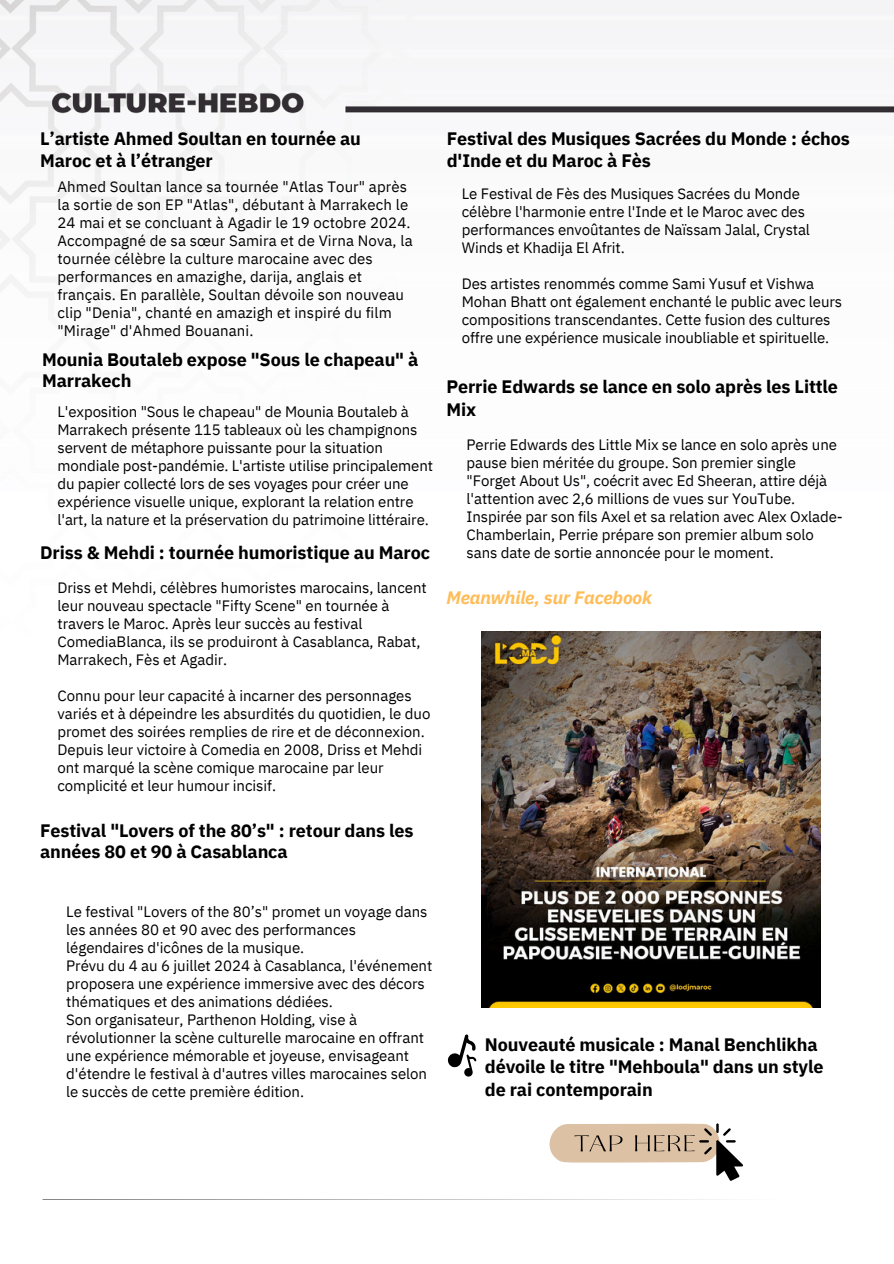
<style>
.page{position:relative;width:894px;height:1264px;background:#fff}
.page>*{position:absolute;margin:0;border:0;box-sizing:border-box;transform-origin:0 0}
.t1{font:700 18px/21.9px "IBM Plex Sans";letter-spacing:-.005em;color:#000}
.t2{font:italic 700 18px "IBM Plex Sans";letter-spacing:-.005em;color:#ffbd59}
.t3{font:15px/18px "IBM Plex Sans";letter-spacing:-.005em;color:#000}
</style>
<div class="page">
<img style="left:0;top:0;width:893px;height:1200px">
<svg style="left:43px;top:1199px;width:807px;height:1px"></svg>
<img style="left:481px;top:631px;width:338px;height:376px">
<svg style="left:447px;top:1034px;width:29px;height:43px"></svg>
<svg style="left:542px;top:1123px;width:201px;height:57px"></svg>
<p class="t1" style="left:40px;top:128px;width:322px">L’artiste Ahmed Soultan en tournée au<br>Maroc et à l’étranger</p>
<h1 class="t3" style="left:57px;top:177px;width:356px">Ahmed Soultan lance sa tournée "Atlas Tour" après la sortie de son EP "Atlas", débutant à Marrakech le 24 mai et se concluant à Agadir le 19 octobre 2024.<br>Accompagné de sa sœur Samira et de Virna Nova, la tournée célèbre la culture marocaine avec des performances en amazighe, darija, anglais et français. En parallèle, Soultan dévoile son nouveau clip "Denia", chanté en amazigh et inspiré du film "Mirage" d'Ahmed Bouanani.</h1>
<p class="t1" style="left:42px;top:348px;width:377px">Mounia Boutaleb expose "Sous le chapeau" à<br>Marrakech</p>
<h1 class="t3" style="left:57px;top:403px;width:377px">L'exposition "Sous le chapeau" de Mounia Boutaleb à Marrakech présente 115 tableaux où les champignons servent de métaphore puissante pour la situation mondiale post-pandémie. L'artiste utilise principalement du papier collecté lors de ses voyages pour créer une expérience visuelle unique, explorant la relation entre l'art, la nature et la préservation du patrimoine littéraire.</h1>
<p class="t1" style="left:40px;top:541px;width:391px">Driss &amp; Mehdi : tournée humoristique au Maroc</p>
<p class="t3" style="left:57px;top:578px;width:370px">Driss et Mehdi, célèbres humoristes marocains, lancent leur nouveau spectacle "Fifty Scene" en tournée à travers le Maroc. Après leur succès au festival ComediaBlanca, ils se produiront à Casablanca, Rabat, Marrakech, Fès et Agadir.</p>
<p class="t3" style="left:57px;top:686px;width:374px">Connu pour leur capacité à incarner des personnages variés et à dépeindre les absurdités du quotidien, le duo promet des soirées remplies de rire et de déconnexion.<br>Depuis leur victoire à Comedia en 2008, Driss et Mehdi ont marqué la scène comique marocaine par leur complicité et leur humour incisif.</p>
<h1 class="t1" style="left:40px;top:818px;width:375px">Festival "Lovers of the 80’s" : retour dans les années 80 et 90 à Casablanca</h1>
<p class="t1" style="left:446px;top:128px;width:404px">Festival des Musiques Sacrées du Monde : échos d'Inde et du Maroc à Fès</p>
<h1 class="t3" style="left:461px;top:184px;width:349px">Le Festival de Fès des Musiques Sacrées du Monde célèbre l'harmonie entre l'Inde et le Maroc avec des performances envoûtantes de Naïssam Jalal, Crystal Winds et Khadija El Afrit.</h1>
<p class="t3" style="left:461px;top:274px;width:382px">Des artistes renommés comme Sami Yusuf et Vishwa Mohan Bhatt ont également enchanté le public avec leurs compositions transcendantes. Cette fusion des cultures offre une expérience musicale inoubliable et spirituelle.</p>
<p class="t1" style="left:446px;top:375px;width:393px;line-height:22.5px">Perrie Edwards se lance en solo après les Little<br>Mix</p>
<h1 class="t3" style="left:466px;top:435px;width:372px">Perrie Edwards des Little Mix se lance en solo après une pause bien méritée du groupe. Son premier single "Forget About Us", coécrit avec Ed Sheeran, attire déjà l'attention avec 2,6 millions de vues sur YouTube.</h1>
<p class="t3" style="left:466px;top:507px;width:377px">Inspirée par son fils Axel et sa relation avec Alex Oxlade-<br>Chamberlain, Perrie prépare son premier album solo sans date de sortie annoncée pour le moment.</p>
<p class="t2" style="left:446px;top:585px;width:207px">Meanwhile, sur Facebook</p>
<p class="t3" style="left:66px;top:902px;width:362px">Le festival "Lovers of the 80’s" promet un voyage dans les années 80 et 90 avec des performances légendaires d'icônes de la musique.</p>
<p class="t3" style="left:66px;top:956px;width:367px">Prévu du 4 au 6 juillet 2024 à Casablanca, l'événement proposera une expérience immersive avec des décors thématiques et des animations dédiées.</p>
<h1 class="t3" style="left:66px;top:1010px;width:362px">Son organisateur, Parthenon Holding, vise à révolutionner la scène culturelle marocaine en offrant une expérience mémorable et joyeuse, envisageant d'étendre le festival à d'autres villes marocaines selon le succès de cette première édition.</h1>
<p class="t1" style="left:484px;top:1032px;width:340px;line-height:22.5px">Nouveauté musicale : Manal Benchlikha dévoile le titre "Mehboula" dans un style de rai contemporain</p>
</div>
